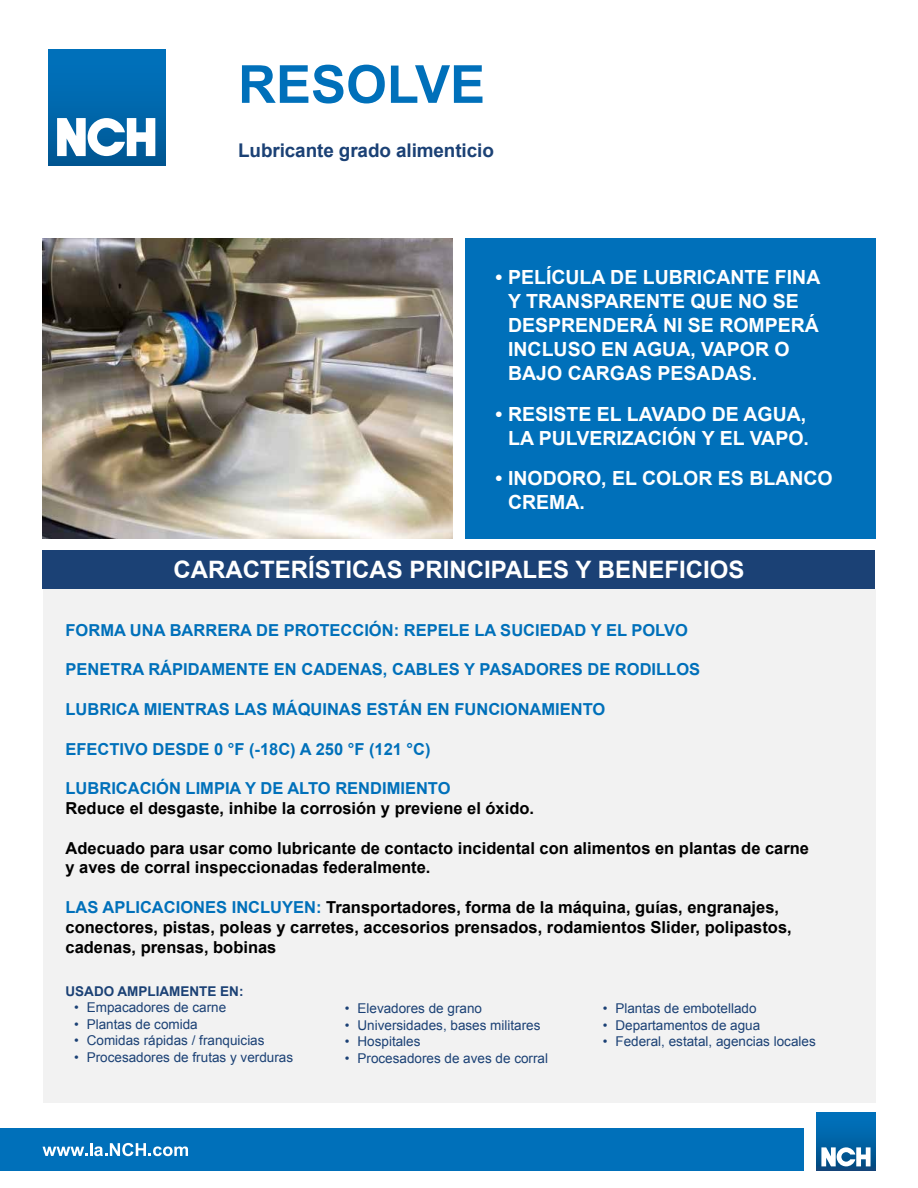
<style>
.page{position:relative;width:918px;height:1188px;background:#fff}
.page>*{position:absolute;margin:0;border:0;box-sizing:border-box;transform-origin:0 0}
.t1{font:700 52.5px "Arial";color:#0070ba}
.t2{font:700 24px "Arial";color:#fff}
.t3{font:700 19.5px/24px "Arial";color:#fff}
.t4{font:700 18.9px "Arial";letter-spacing:-.005em;color:#1b4175}
.t5{font:700 16.5px/19.8px "Arial";color:#000}
.t6{font:700 16.5px "Arial";color:#0070ba}
.t7{font:13.5px "Arial";color:#1b4175}
.t8{font:700 13.5px "Arial";color:#1b4175}
.s1{color:#0070ba}
</style>
<div class="page">
<div style="left:43px;top:550px;width:832px;height:39px;background:#1b4175"></div>
<div style="left:0;top:1128px;width:803px;height:43px;background:#0070ba"></div>
<div style="left:43px;top:589px;width:832px;height:514px;background:#f2f2f2"></div>
<div style="left:465px;top:238px;width:410px;height:301px;background:#0070ba"></div>
<img style="left:43px;top:238px;width:410px;height:301px">
<svg style="left:43px;top:1143px;width:145px;height:13px"></svg>
<svg style="left:816px;top:1112px;width:60px;height:59px"></svg>
<div style="left:817px;top:1112px;width:58px;height:59px;background:linear-gradient(to bottom,#0075c2,#084d82)"></div>
<svg style="left:821px;top:1147px;width:50px;height:19px"></svg>
<div style="left:48px;top:49px;width:117px;height:116px;background:linear-gradient(to bottom,#0074c0,#005895)"></div>
<svg style="left:57px;top:118px;width:98px;height:38px"></svg>
<h1 class="t1" style="left:238px;top:49px;width:248px">RESOLVE</h1>
<p class="t4" style="left:238px;top:137px;width:257px">Lubricante grado alimenticio</p>
<p class="t3" style="left:508px;top:266px;width:314px;text-indent:-13px">• PELÍCULA DE LUBRICANTE FINA<br>Y TRANSPARENTE QUE NO SE<br>DESPRENDERÁ NI SE ROMPERÁ<br>INCLUSO EN AGUA, VAPOR O<br>BAJO CARGAS PESADAS.</p>
<p class="t3" style="left:495px;top:402px;width:315px;text-align:right">• RESISTE EL LAVADO DE AGUA,<br>LA PULVERIZACIÓN Y EL VAPO.</p>
<p class="t3" style="left:508px;top:467px;width:326px;text-indent:-13px">• INODORO, EL COLOR ES BLANCO<br>CREMA.</p>
<h2 class="t2" style="left:174px;top:554px;width:572px">CARACTERÍSTICAS PRINCIPALES Y BENEFICIOS</h2>
<p class="t6" style="left:66px;top:619px;width:624px">FORMA UNA BARRERA DE PROTECCIÓN: REPELE LA SUCIEDAD Y EL POLVO</p>
<p class="t6" style="left:66px;top:659px;width:636px">PENETRA RÁPIDAMENTE EN CADENAS, CABLES Y PASADORES DE RODILLOS</p>
<p class="t6" style="left:66px;top:698px;width:541px">LUBRICA MIENTRAS LAS MÁQUINAS ESTÁN EN FUNCIONAMIENTO</p>
<p class="t6" style="left:66px;top:738px;width:367px">EFECTIVO DESDE 0 °F (-18C) A 250 °F (121 °C)</p>
<p class="t6" style="left:66px;top:777px;width:387px">LUBRICACIÓN LIMPIA Y DE ALTO RENDIMIENTO</p>
<p class="t5" style="left:66px;top:799px;width:470px">Reduce el desgaste, inhibe la corrosión y previene el óxido.</p>
<p class="t5" style="left:66px;top:838px;width:745px">Adecuado para usar como lubricante de contacto incidental con alimentos en plantas de carne y aves de corral inspeccionadas federalmente.</p>
<p class="t5" style="left:66px;top:898px;width:728px"><span class="s1">LAS APLICACIONES INCLUYEN:</span> Transportadores, forma de la máquina, guías, engranajes, conectores, pistas, poleas y carretes, accesorios prensados, rodamientos Slider, polipastos, cadenas, prensas, bobinas</p>
<p class="t8" style="left:66px;top:982px;width:179px">USADO AMPLIAMENTE EN:</p>
<p class="t7" style="left:74px;top:999px;width:154px">• Empacadores de carne</p>
<p class="t7" style="left:74px;top:1015px;width:125px">• Plantas de comida</p>
<p class="t7" style="left:74px;top:1032px;width:192px">• Comidas rápidas / franquicias</p>
<p class="t7" style="left:74px;top:1048px;width:221px">• Procesadores de frutas y verduras</p>
<p class="t7" style="left:603px;top:1000px;width:155px">• Plantas de embotellado</p>
<p class="t7" style="left:603px;top:1016px;width:159px">• Departamentos de agua</p>
<p class="t7" style="left:603px;top:1033px;width:215px">• Federal, estatal, agencias locales</p>
<p class="t7" style="left:345px;top:1000px;width:139px">• Elevadores de grano</p>
<p class="t7" style="left:345px;top:1016px;width:197px">• Universidades, bases militares</p>
<p class="t7" style="left:345px;top:1033px;width:77px">• Hospitales</p>
<p class="t7" style="left:345px;top:1049px;width:205px">• Procesadores de aves de corral</p>
</div>
